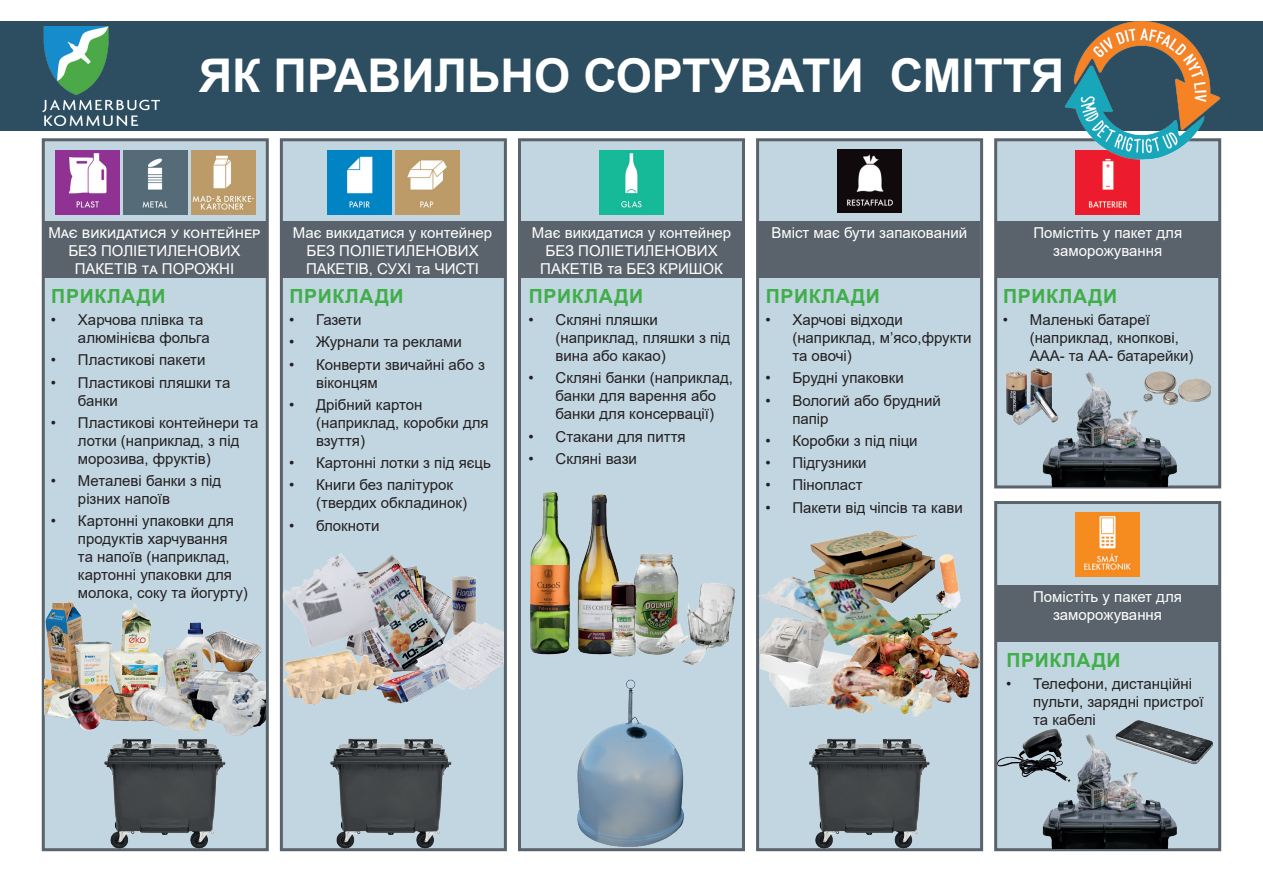
<style>
.page{position:relative;width:1263px;height:893px;background:#fff}
.page>*{position:absolute;margin:0;border:0;box-sizing:border-box;transform-origin:0 0}
.t1{font:700 46.5px "Arial";color:#fff}
.t2{font:700 19.5px "Arial";letter-spacing:.035em;color:#40ae49}
.t3{font:15px/18px "Arial";color:#231f20}
.t4{font:15px/18px "Arial";color:#fff;text-align:center}
</style>
<div class="page">
<div style="left:0;top:21px;width:1263px;height:110px;background:#2c4e60"></div>
<div style="left:42px;top:138px;width:227px;height:713px;background:#c2d6e1;border:3px solid #5a636c"></div>
<div style="left:994px;top:138px;width:227px;height:350px;background:#c2d6e1;border:3px solid #5a636c"></div>
<div style="left:280px;top:138px;width:227px;height:713px;background:#c2d6e1;border:3px solid #5a636c"></div>
<div style="left:518px;top:138px;width:227px;height:713px;background:#c2d6e1;border:3px solid #5a636c"></div>
<div style="left:756px;top:138px;width:227px;height:713px;background:#c2d6e1;border:3px solid #5a636c"></div>
<img style="left:55px;top:150px;width:64px;height:64px">
<img style="left:123px;top:150px;width:64px;height:64px">
<img style="left:191px;top:150px;width:64px;height:64px">
<img style="left:600px;top:150px;width:63px;height:64px">
<img style="left:838px;top:149px;width:63px;height:64px">
<img style="left:1076px;top:171px;width:63px;height:43px">
<img style="left:327px;top:150px;width:64px;height:64px">
<img style="left:396px;top:150px;width:63px;height:64px">
<img style="left:43px;top:27px;width:117px;height:99px">
<img style="left:1040px;top:21px;width:182px;height:150px">
<div style="left:994px;top:501px;width:227px;height:350px;background:#c2d6e1;border:3px solid #5a636c"></div>
<img style="left:1076px;top:513px;width:63px;height:64px">
<img style="left:1041px;top:372px;width:135px;height:114px">
<div style="left:43px;top:221px;width:223px;height:57px;background:#5a636c"></div>
<div style="left:758px;top:221px;width:222px;height:57px;background:#5a636c"></div>
<img style="left:45px;top:601px;width:102px;height:151px">
<img style="left:68px;top:688px;width:33px;height:42px">
<img style="left:117px;top:616px;width:149px;height:119px">
<img style="left:759px;top:689px;width:45px;height:31px">
<img style="left:997px;top:365px;width:79px;height:69px">
<img style="left:1138px;top:371px;width:73px;height:41px">
<img style="left:530px;top:492px;width:84px;height:163px">
<img style="left:614px;top:553px;width:59px;height:19px">
<img style="left:588px;top:572px;width:58px;height:85px">
<img style="left:646px;top:562px;width:81px;height:103px">
<img style="left:926px;top:596px;width:56px;height:132px">
<img style="left:804px;top:632px;width:138px;height:96px">
<img style="left:408px;top:566px;width:21px;height:47px">
<img style="left:843px;top:530px;width:74px;height:8px">
<img style="left:257px;top:535px;width:151px;height:138px">
<img style="left:274px;top:626px;width:127px;height:86px">
<img style="left:429px;top:576px;width:47px;height:37px">
<img style="left:404px;top:613px;width:100px;height:78px">
<img style="left:366px;top:634px;width:101px;height:78px">
<img style="left:727px;top:538px;width:199px;height:151px">
<div style="left:997px;top:221px;width:221px;height:57px;background:#5a636c"></div>
<div style="left:997px;top:585px;width:221px;height:57px;background:#5a636c"></div>
<img style="left:921px;top:544px;width:57px;height:78px">
<img style="left:1120px;top:720px;width:94px;height:45px">
<img style="left:996px;top:728px;width:63px;height:53px">
<img style="left:80px;top:734px;width:171px;height:115px">
<img style="left:569px;top:679px;width:123px;height:169px">
<img style="left:306px;top:738px;width:171px;height:111px">
<img style="left:1041px;top:732px;width:135px;height:116px">
<img style="left:784px;top:738px;width:171px;height:111px">
<div style="left:281px;top:221px;width:223px;height:57px;background:#5a636c"></div>
<div style="left:520px;top:221px;width:223px;height:57px;background:#5a636c"></div>
<h1 class="t1" style="left:199px;top:43px;width:867px">ЯК ПРАВИЛЬНО СОРТУВАТИ СМІТТЯ</h1>
<p class="t4" style="left:48px;top:224px;width:214px">Має викидатися у контейнер<br>БЕЗ ПОЛІЕТИЛЕНОВИХ<br>ПАКЕТІВ та ПОРОЖНІ</p>
<p class="t4" style="left:771px;top:224px;width:197px">Вміст має бути запакований</p>
<p class="t4" style="left:1033px;top:224px;width:150px">Помістіть у пакет для заморожування</p>
<p class="t4" style="left:293px;top:224px;width:201px">Має викидатися у контейнер<br>БЕЗ ПОЛІЕТИЛЕНОВИХ<br>ПАКЕТІВ, СУХІ та ЧИСТІ</p>
<p class="t4" style="left:532px;top:224px;width:201px">Має викидатися у контейнер<br>БЕЗ ПОЛІЕТИЛЕНОВИХ<br>ПАКЕТІВ та БЕЗ КРИШОК</p>
<h2 class="t2" style="left:51px;top:282px;width:116px">ПРИКЛАДИ</h2>
<p class="t3" style="left:78px;top:311px;width:133px;text-indent:-27px">• Харчова плівка та алюмінієва фольга</p>
<p class="t3" style="left:51px;top:351px;width:156px">• Пластикові пакети</p>
<p class="t3" style="left:78px;top:373px;width:154px;text-indent:-27px">• Пластикові пляшки та банки</p>
<p class="t3" style="left:78px;top:413px;width:182px;text-indent:-27px">• Пластикові контейнери та лотки (наприклад, з під морозива, фруктів)</p>
<p class="t3" style="left:78px;top:472px;width:145px;text-indent:-27px">• Металеві банки з під різних напоїв</p>
<p class="t3" style="left:78px;top:512px;width:171px;text-indent:-27px">• Картонні упаковки для продуктів харчування<br>та напоїв (наприклад, картонні упаковки для молока, соку та йогурту)</p>
<h2 class="t2" style="left:289px;top:282px;width:116px">ПРИКЛАДИ</h2>
<p class="t3" style="left:289px;top:311px;width:74px">• Газети</p>
<p class="t3" style="left:289px;top:333px;width:174px">• Журнали та реклами</p>
<p class="t3" style="left:316px;top:355px;width:170px;text-indent:-27px">• Конверти звичайні або з віконцям</p>
<p class="t3" style="left:316px;top:395px;width:174px;text-indent:-27px">• Дрібний картон (наприклад, коробки для взуття)</p>
<p class="t3" style="left:289px;top:454px;width:203px">• Картонні лотки з під яєць</p>
<p class="t3" style="left:316px;top:476px;width:152px;text-indent:-27px">• Книги без палітурок (твердих обкладинок)</p>
<p class="t3" style="left:289px;top:516px;width:92px">• блокноти</p>
<h2 class="t2" style="left:529px;top:282px;width:116px">ПРИКЛАДИ</h2>
<p class="t3" style="left:555px;top:311px;width:176px;text-indent:-27px">• Скляні пляшки (наприклад, пляшки з під вина або какао)</p>
<p class="t3" style="left:555px;top:369px;width:179px;text-indent:-27px">• Скляні банки (наприклад, банки для варення або банки для консервації)</p>
<p class="t3" style="left:528px;top:427px;width:159px">• Стакани для пиття</p>
<p class="t3" style="left:528px;top:449px;width:110px">• Скляні вази</p>
<h2 class="t2" style="left:766px;top:282px;width:116px">ПРИКЛАДИ</h2>
<p class="t3" style="left:792px;top:311px;width:181px;text-indent:-27px">• Харчові відходи (наприклад, м’ясо,фрукти та овочі)</p>
<p class="t3" style="left:765px;top:369px;width:140px">• Брудні упаковки</p>
<p class="t3" style="left:792px;top:391px;width:150px;text-indent:-27px">• Вологий або брудний папір</p>
<p class="t3" style="left:765px;top:431px;width:154px">• Коробки з під піци</p>
<p class="t3" style="left:765px;top:454px;width:103px">• Підгузники</p>
<p class="t3" style="left:765px;top:476px;width:99px">• Пінопласт</p>
<p class="t3" style="left:765px;top:498px;width:199px">• Пакети від чіпсів та кави</p>
<h2 class="t2" style="left:1003px;top:282px;width:116px">ПРИКЛАДИ</h2>
<p class="t3" style="left:1030px;top:311px;width:165px;text-indent:-27px">• Маленькі батареї (наприклад, кнопкові,<br>ААА- та АА- батарейки)</p>
<p class="t4" style="left:1033px;top:588px;width:150px">Помістіть у пакет для заморожування</p>
<h2 class="t2" style="left:1006px;top:646px;width:116px">ПРИКЛАДИ</h2>
<p class="t3" style="left:1033px;top:675px;width:172px;text-indent:-27px">• Телефони, дистанційні пульти, зарядні пристрої та кабелі</p>
</div>
